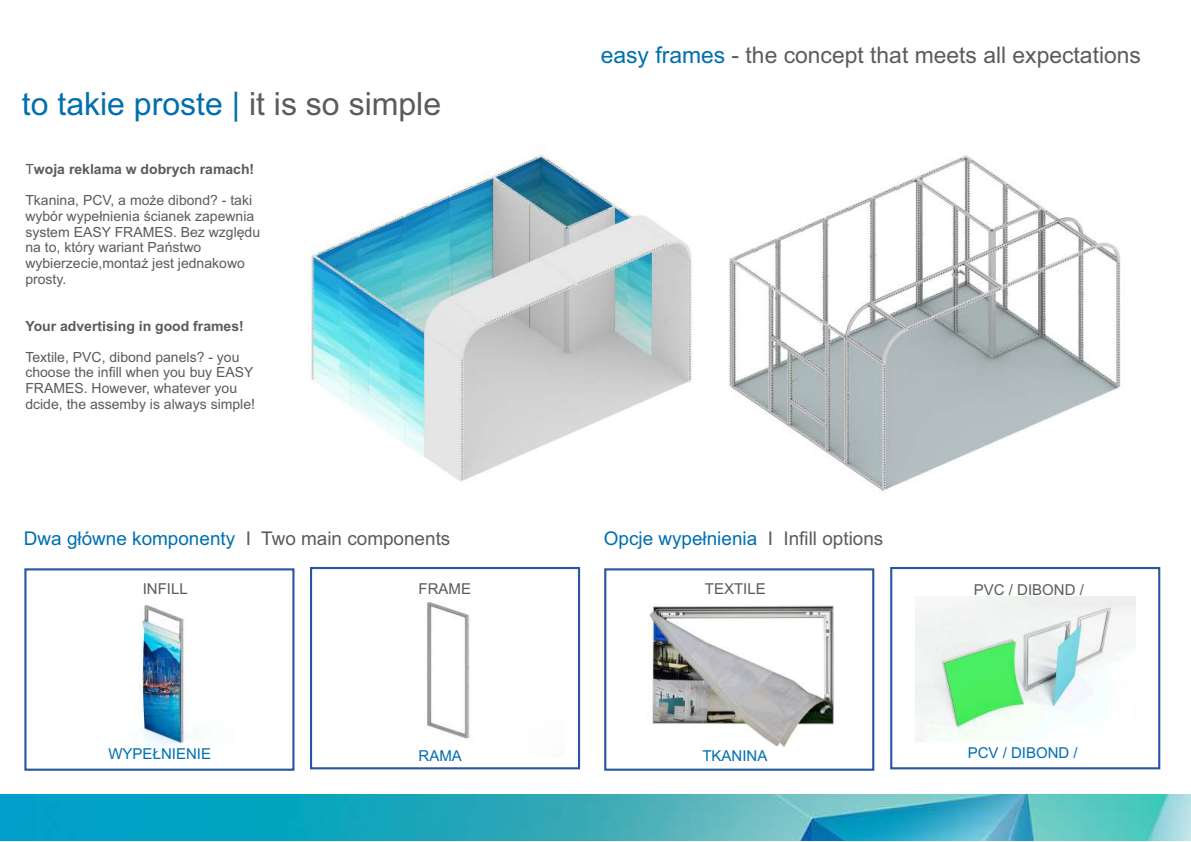
<style>
.page{position:relative;width:1191px;height:842px;background:#fff}
.page>*{position:absolute;margin:0;border:0;box-sizing:border-box;transform-origin:0 0}
.t1{font:32px "Arial";color:#006fae}
.t2{font:22.9px "Arial";color:#5b5b5b}
.t3{font:18.9px "Arial";color:#006fae}
.t4{font:15px "Arial";color:#006fae}
.t5{font:15px "Arial";color:#5b5b5b}
.t6{font:14px/15.6px "Arial";color:#5b5b5b}
.t7{font:700 14px "Arial";color:#5b5b5b}
.s1{color:#006fae}
.s2{color:#5b5b5b}
.s3{font-weight:400}
</style>
<div class="page">
<img style="left:426px;top:602px;width:44px;height:137px">
<div style="left:310px;top:567px;width:270px;height:202px;border:2px solid #2955a1"></div>
<img style="left:1px;top:794px;width:1190px;height:46px">
<img style="left:139px;top:605px;width:48px;height:142px">
<div style="left:24px;top:568px;width:270px;height:203px;border:2px solid #2955a1"></div>
<img style="left:647px;top:605px;width:188px;height:141px">
<div style="left:604px;top:568px;width:270px;height:203px;border:2px solid #2955a1"></div>
<div style="left:890px;top:567px;width:270px;height:202px;border:2px solid #2955a1"></div>
<img style="left:915px;top:596px;width:220px;height:147px">
<img style="left:308px;top:155px;width:384px;height:327px">
<img style="left:692px;top:155px;width:429px;height:336px">
<h2 class="t2" style="left:601px;top:47px;width:542px"><span class="s1">easy frames</span> - the concept that meets all expectations</h2>
<h1 class="t1" style="left:22px;top:91px;width:421px">to takie proste | <span class="s2">it is so simple</span></h1>
<p class="t7" style="left:25px;top:164px;width:230px"><span class="s3">T</span>woja reklama w dobrych ramach!</p>
<p class="t6" style="left:25px;top:194px;width:236px">Tkanina, PCV, a może dibond? - taki wybór wypełnienia ścianek zapewnia system EASY FRAMES. Bez względu na to, który wariant Państwo wybierzecie,montaż jest jednakowo prosty.</p>
<p class="t7" style="left:25px;top:320px;width:220px">Your advertising in good frames!</p>
<p class="t6" style="left:25px;top:350px;width:231px">Textile, PVC, dibond panels? - you choose the infill when you buy EASY FRAMES. However, whatever you dcide, the assemby is always simple!</p>
<h3 class="t3" style="left:24px;top:531px;width:428px">Dwa główne komponenty <span class="s2">I Two main components</span></h3>
<h3 class="t3" style="left:604px;top:531px;width:281px">Opcje wypełnienia <span class="s2">I Infill options</span></h3>
<p class="t5" style="left:143px;top:583px;width:47px">INFILL</p>
<p class="t5" style="left:418px;top:583px;width:54px">FRAME</p>
<p class="t5" style="left:705px;top:583px;width:62px">TEXTILE</p>
<p class="t5" style="left:973px;top:584px;width:112px">PVC / DIBOND /</p>
<p class="t4" style="left:108px;top:748px;width:104px">WYPEŁNIENIE</p>
<p class="t4" style="left:418px;top:750px;width:45px">RAMA</p>
<p class="t4" style="left:702px;top:750px;width:67px">TKANINA</p>
<p class="t4" style="left:967px;top:747px;width:112px">PCV / DIBOND /</p>
</div>
